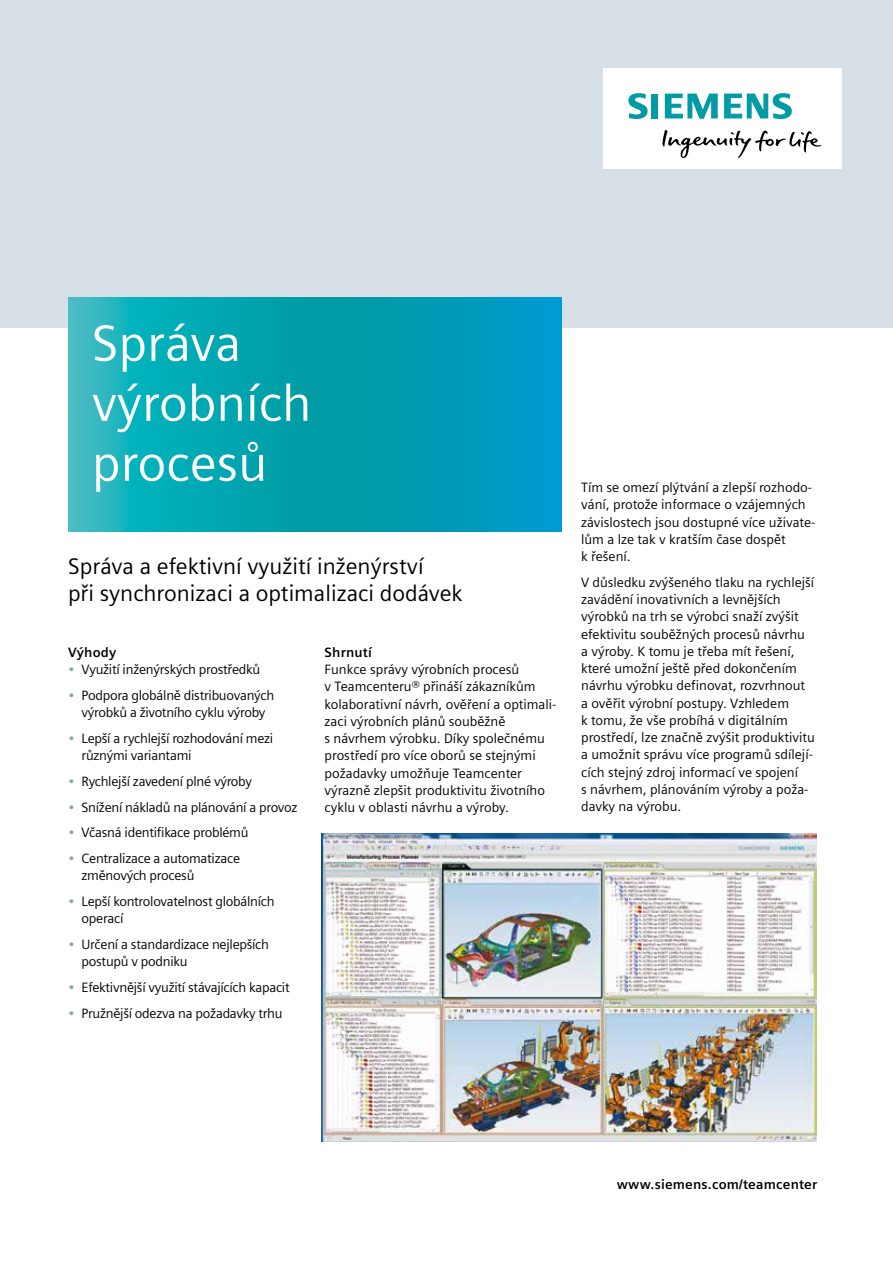
<style>
.page{position:relative;width:893px;height:1263px;background:#fff}
.page>*{position:absolute;margin:0;border:0;box-sizing:border-box;transform-origin:0 0}
.t1{font:51px/60px "Siemens Sans";color:#fff}
.t2{font:22.5px/27px "Siemens Sans";color:#000}
.t3{font:13.5px/17.2px "Siemens Sans";color:#000}
.t4{font:13.5px/17.2px "Siemens Sans";letter-spacing:-.02em;color:#000}
.t5{font:700 13.5px "Siemens Sans";letter-spacing:.015em;color:#000}
.s1{color:#8da3b0}
</style>
<div class="page">
<div style="left:0;top:0;width:893px;height:327px;background:#d5dfe5"></div>
<div style="left:603px;top:68px;width:238px;height:101px;background:#fff"></div>
<svg style="left:662px;top:130px;width:159px;height:28px"></svg>
<svg style="left:628px;top:93px;width:30px;height:26px"></svg>
<svg style="left:665px;top:94px;width:53px;height:25px"></svg>
<svg style="left:724px;top:93px;width:68px;height:26px"></svg>
<svg style="left:68px;top:298px;width:493px;height:233px;background:#06a2b6"></svg>
<img style="left:322px;top:833px;width:494px;height:308px">
<h1 class="t1" style="left:92px;top:313px;width:221px">Správa výrobních procesů</h1>
<h2 class="t2" style="left:68px;top:553px;width:396px">Správa a efektivní využití inženýrství<br>při synchronizaci a optimalizaci dodávek</h2>
<p class="t5" style="left:68px;top:644px;width:50px">Výhody</p>
<p class="t4" style="left:68px;top:661px;width:194px"><span class="s1">•</span> Využití inženýrských prostředků</p>
<p class="t4" style="left:68px;top:686px;width:208px;text-align:center"><span class="s1">•</span> Podpora globálně distribuovaných výrobků a životního cyklu výroby</p>
<p class="t4" style="left:82px;top:729px;width:193px;text-indent:-14px"><span class="s1">•</span> Lepší a rychlejší rozhodování mezi různými variantami</p>
<p class="t4" style="left:68px;top:772px;width:185px"><span class="s1">•</span> Rychlejší zavedení plné výroby</p>
<p class="t4" style="left:68px;top:798px;width:231px"><span class="s1">•</span> Snížení nákladů na plánování a provoz</p>
<p class="t4" style="left:68px;top:824px;width:182px"><span class="s1">•</span> Včasná identifikace problémů</p>
<p class="t4" style="left:82px;top:850px;width:160px;text-indent:-14px"><span class="s1">•</span> Centralizace a automatizace změnových procesů</p>
<p class="t4" style="left:82px;top:893px;width:195px;text-indent:-14px"><span class="s1">•</span> Lepší kontrolovatelnost globálních operací</p>
<p class="t4" style="left:82px;top:936px;width:189px;text-indent:-14px"><span class="s1">•</span> Určení a standardizace nejlepších postupů v podniku</p>
<p class="t4" style="left:68px;top:979px;width:223px"><span class="s1">•</span> Efektivnější využití stávajících kapacit</p>
<p class="t4" style="left:68px;top:1005px;width:216px"><span class="s1">•</span> Pružnější odezva na požadavky trhu</p>
<p class="t5" style="left:325px;top:644px;width:49px">Shrnutí</p>
<p class="t3" style="left:325px;top:661px;width:233px">Funkce správy výrobních procesů<br>v Teamcenteru® přináší zákazníkům kolaborativní návrh, ověření a optimali&shy;zaci výrobních plánů souběžně<br>s návrhem výrobku. Díky společnému prostředí pro více oborů se stejnými požadavky umožňuje Teamcenter výrazně zlepšit produktivitu životního cyklu v oblasti návrhu a výroby.</p>
<p class="t3" style="left:581px;top:479px;width:236px">Tím se omezí plýtvání a zlepší rozhodo&shy;vání, protože informace o vzájemných závislostech jsou dostupné více uživate&shy;lům a lze tak v kratším čase dospět<br>k řešení.</p>
<p class="t3" style="left:581px;top:574px;width:235px">V důsledku zvýšeného tlaku na rychlejší zavádění inovativních a levnějších výrobků na trh se výrobci snaží zvýšit efektivitu souběžných procesů návrhu a výroby. K tomu je třeba mít řešení, které umožní ještě před dokončením návrhu výrobku definovat, rozvrhnout a ověřit výrobní postupy. Vzhledem<br>k tomu, že vše probíhá v digitálním prostředí, lze značně zvýšit produktivitu a umožnit správu více programů sdílejí&shy;cích stejný zdroj informací ve spojení<br>s návrhem, plánováním výroby a poža&shy;davky na výrobu.</p>
<p class="t5" style="left:617px;top:1176px;width:202px">www.siemens.com/teamcenter</p>
</div>
